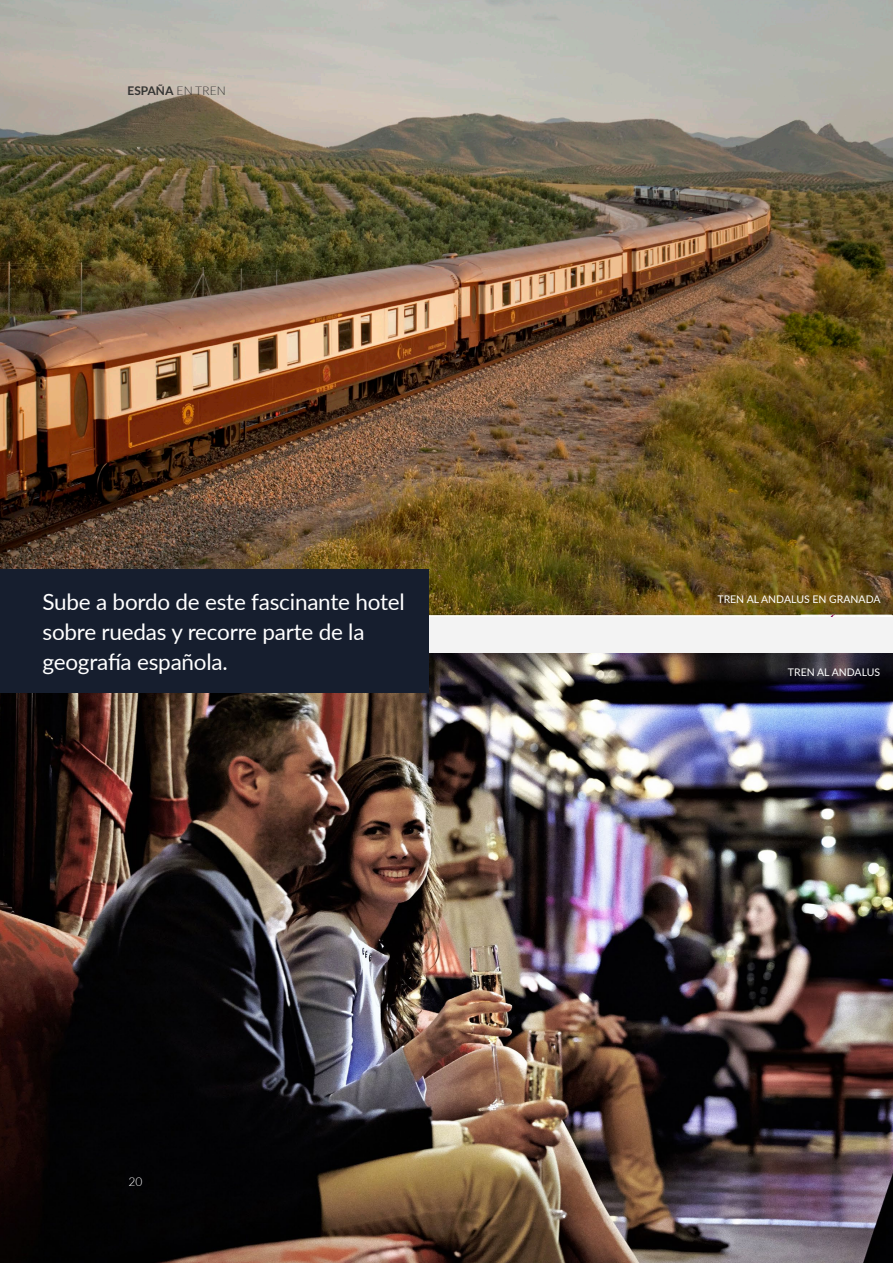
<style>
.page{position:relative;width:893px;height:1263px;background:#fff}
.page>*{position:absolute;margin:0;border:0;box-sizing:border-box;transform-origin:0 0}
.Destacado{font:22.5px/30px "Lato";letter-spacing:-.01em;color:#fff}
.t1{font:700 12px "Lato";color:#353534}
.t2{font:300 12px "Lato";color:#fff}
.PIE_ARRIBA{font:10.5px "Lato";color:#fff}
.s1{font-weight:300}
</style>
<div class="page">
<img style="left:0;top:0;width:893px;height:617px">
<img style="left:0;top:654px;width:893px;height:609px">
<div style="left:0;top:570px;width:428px;height:123px;background:#161e2e"></div>
<p class="t1" style="left:128px;top:83px;width:100px">ESPAÑA <span class="s1">EN TREN</span></p>
<p class="Destacado" style="left:43px;top:586px;width:364px">Sube a bordo de este fascinante hotel sobre ruedas y recorre parte de la geografía española.</p>
<p class="PIE_ARRIBA" style="left:717px;top:591px;width:165px">TREN AL ANDALUS EN GRANADA</p>
<p class="PIE_ARRIBA" style="left:788px;top:664px;width:94px">TREN AL ANDALUS</p>
<p class="t2" style="left:128px;top:1175px;width:15px">20</p>
</div>
